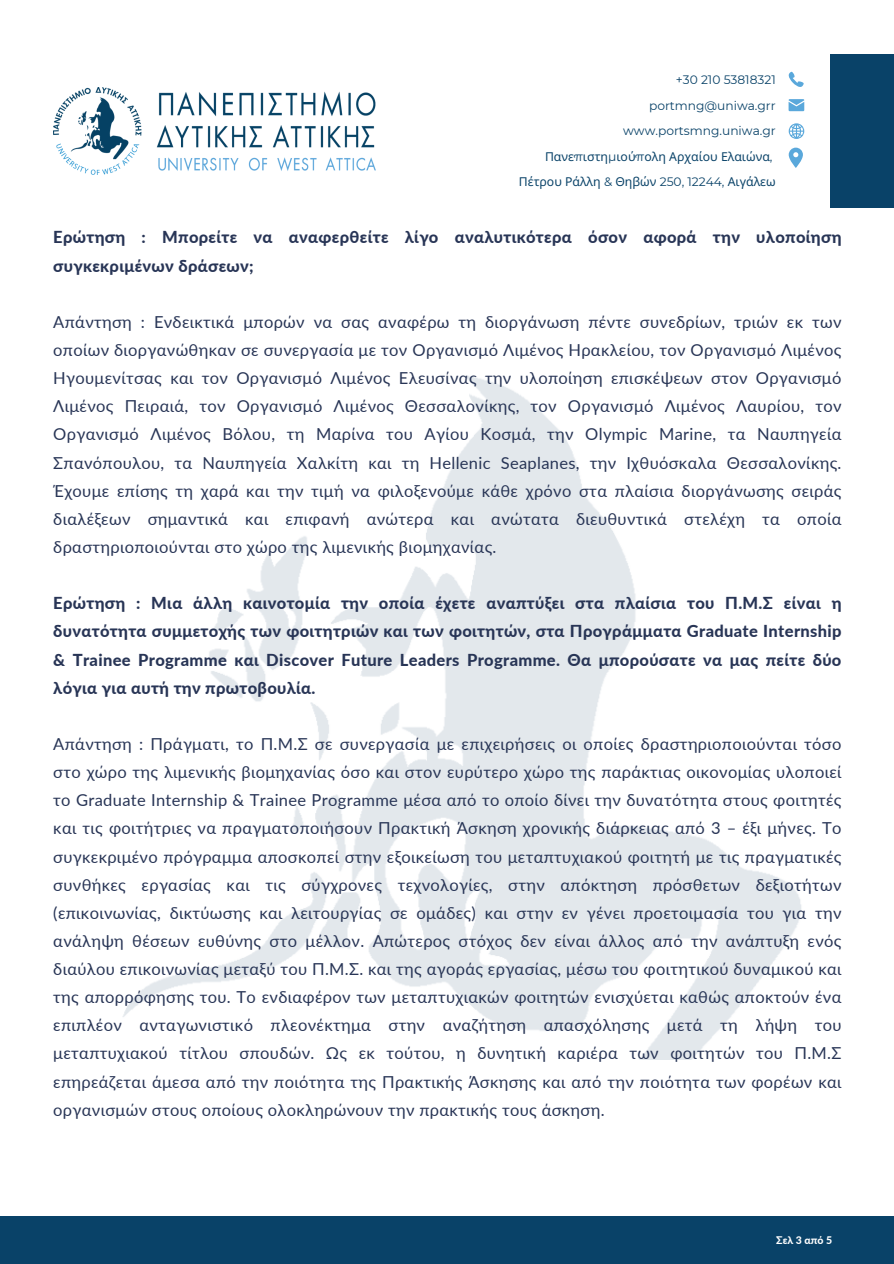
<style>
.page{position:relative;width:894px;height:1264px;background:#fff}
.page>*{position:absolute;margin:0;border:0;box-sizing:border-box;transform-origin:0 0}
.t1{font:16.5px/28.2px "Lato";letter-spacing:.02em;color:#283556;text-align:justify}
.t2{font:800 16.5px/28.2px "Lato";letter-spacing:.02em;color:#283556}
.t3{font:12.15px/25.5px "Montserrat";color:#094268;text-align:right}
.t4{font:800 10.5px "Lato";color:#fff}
.s1{font-family:"Noto Sans"}
</style>
<div class="page">
<div style="left:0;top:1216px;width:893px;height:47px;background:#094268"></div>
<div style="left:829px;top:54px;width:64px;height:154px;background:#094268"></div>
<img style="left:122px;top:376px;width:679px;height:683px">
<svg style="left:788px;top:123px;width:16px;height:16px"></svg>
<svg style="left:788px;top:148px;width:14px;height:20px"></svg>
<svg style="left:788px;top:99px;width:16px;height:12px"></svg>
<svg style="left:788px;top:72px;width:15px;height:14px"></svg>
<img style="left:53px;top:87px;width:322px;height:87px">
<p class="t3" style="left:518px;top:67px;width:258px">+30 210 53818321<br>portmng@uniwa.grr www.portsmng.uniwa.gr<br><span class="s1">Πανε</span>π<span class="s1">ιστη</span>μ<span class="s1">ιού</span>π<span class="s1">ολη Αρχαίου Ελαιώνα</span>,<br><span class="s1">Πέτρου Ράλλη</span> &amp; <span class="s1">Θηβών</span> 250, 12244, <span class="s1">Αιγάλεω</span></p>
<p class="t2" style="left:53px;top:223px;width:789px">Ερώτηση : Μπορείτε να αναφερθείτε λίγο αναλυτικότερα όσον αφορά την υλοποίηση συγκεκριμένων δράσεων;</p>
<p class="t1" style="left:53px;top:307px;width:789px">Απάντηση : Ενδεικτικά μπορών να σας αναφέρω τη διοργάνωση πέντε συνεδρίων, τριών εκ των οποίων διοργανώθηκαν σε συνεργασία με τον Οργανισμό Λιμένος Ηρακλείου, τον Οργανισμό Λιμένος Ηγουμενίτσας και τον Οργανισμό Λιμένος Ελευσίνας την υλοποίηση επισκέψεων στον Οργανισμό Λιμένος Πειραιά, τον Οργανισμό Λιμένος Θεσσαλονίκης, τον Οργανισμό Λιμένος Λαυρίου, τον Οργανισμό Λιμένος Βόλου, τη Μαρίνα του Αγίου Κοσμά, την Olympic Marine, τα Ναυπηγεία Σπανόπουλου, τα Ναυπηγεία Χαλκίτη και τη Hellenic Seaplanes, την Ιχθυόσκαλα Θεσσαλονίκης.<br>Έχουμε επίσης τη χαρά και την τιμή να φιλοξενούμε κάθε χρόνο στα πλαίσια διοργάνωσης σειράς διαλέξεων σημαντικά και επιφανή ανώτερα και ανώτατα διευθυντικά στελέχη τα οποία δραστηριοποιούνται στο χώρο της λιμενικής βιομηχανίας.</p>
<p class="t2" style="left:53px;top:588px;width:789px;text-align:justify">Ερώτηση : Μια άλλη καινοτομία την οποία έχετε αναπτύξει στα πλαίσια του Π.Μ.Σ είναι η δυνατότητα συμμετοχής των φοιτητριών και των φοιτητών, στα Προγράμματα Graduate Internship &amp; Trainee Programme και Discover Future Leaders Programme. Θα μπορούσατε να μας πείτε δύο λόγια για αυτή την πρωτοβουλία.</p>
<p class="t1" style="left:53px;top:729px;width:789px">Απάντηση : Πράγματι, το Π.Μ.Σ σε συνεργασία με επιχειρήσεις οι οποίες δραστηριοποιούνται τόσο στο χώρο της λιμενικής βιομηχανίας όσο και στον ευρύτερο χώρο της παράκτιας οικονομίας υλοποιεί το Graduate Internship &amp; Trainee Programme μέσα από το οποίο δίνει την δυνατότητα στους φοιτητές και τις φοιτήτριες να πραγματοποιήσουν Πρακτική Άσκηση χρονικής διάρκειας από 3 – έξι μήνες. Το συγκεκριμένο πρόγραμμα αποσκοπεί στην εξοικείωση του μεταπτυχιακού φοιτητή με τις πραγματικές συνθήκες εργασίας και τις σύγχρονες τεχνολογίες, στην απόκτηση πρόσθετων δεξιοτήτων (επικοινωνίας, δικτύωσης και λειτουργίας σε ομάδες) και στην εν γένει προετοιμασία του για την ανάληψη θέσεων ευθύνης στο μέλλον. Απώτερος στόχος δεν είναι άλλος από την ανάπτυξη ενός διαύλου επικοινωνίας μεταξύ του Π.Μ.Σ. και της αγοράς εργασίας, μέσω του φοιτητικού δυναμικού και της απορρόφησης του. Το ενδιαφέρον των μεταπτυχιακών φοιτητών ενισχύεται καθώς αποκτούν ένα επιπλέον ανταγωνιστικό πλεονέκτημα στην αναζήτηση απασχόλησης μετά τη λήψη του μεταπτυχιακού τίτλου σπουδών. Ως εκ τούτου, η δυνητική καριέρα των φοιτητών του Π.Μ.Σ επηρεάζεται άμεσα από την ποιότητα της Πρακτικής Άσκησης και από την ποιότητα των φορέων και οργανισμών στους οποίους ολοκληρώνουν την πρακτικής τους άσκηση.</p>
<h1 class="t4" style="left:776px;top:1233px;width:57px">Σελ 3 από 5</h1>
</div>
